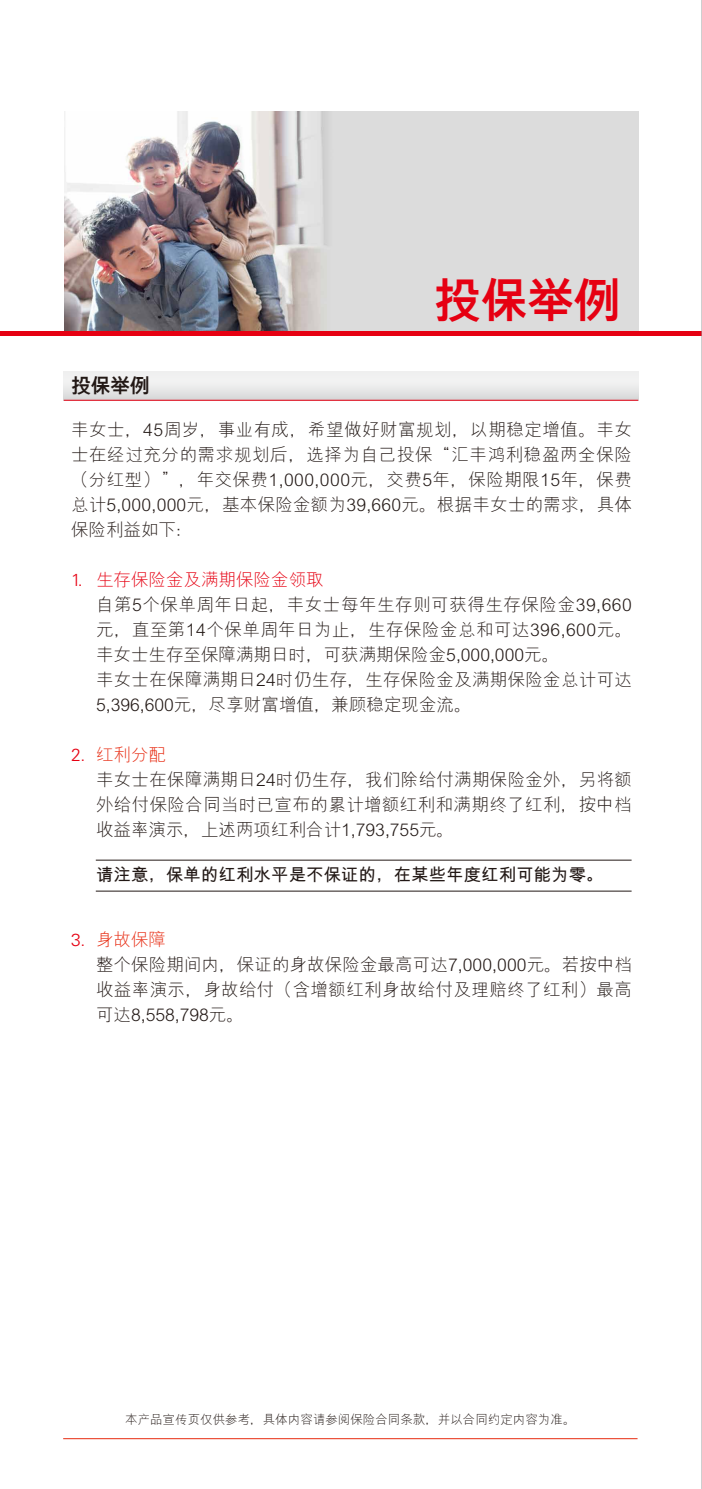
<style>
.page{position:relative;width:702px;height:1489px;background:#fff}
.page>*{position:absolute;margin:0;border:0;box-sizing:border-box;transform-origin:0 0}
.t1{font:800 47.5px "M Hei PR Cfor HSBC";color:#e60012}
.t2{font:800 20px "M Hei PR Cfor HSBC";color:#221815}
.t3{font:300 17.5px/25px "M Hei PR Cfor HSBC";letter-spacing:.015em;color:#221815;text-align:justify}
.t4{font:700 17.5px "M Hei PR Cfor HSBC";color:#221815}
.t5{font:300 17.5px "M Hei PR Cfor HSBC";color:#e60012}
.t6{font:300 17.5px "M Hei PR Cfor HSBC";color:#e7290f}
.t7{font:300 17.5px "Univers LT Std";color:#e60012}
.t8{font:300 12.5px "M Hei PR Cfor HSBC";color:#221815}
</style>
<div class="page">
<div style="left:64px;top:372px;width:574px;height:28px;background:linear-gradient(to bottom,#f8f9f8,#dbdcdc)"></div>
<hr style="left:64px;top:400px;width:574px;height:1px;background:#e60012">
<img style="left:64px;top:112px;width:574px;height:219px">
<div style="left:0;top:331px;width:702px;height:5px;background:#e60012"></div>
<hr style="left:96px;top:859px;width:535px;height:1px;background:#221815">
<hr style="left:96px;top:890px;width:535px;height:1px;background:#221815">
<svg style="left:701px;top:0;width:1px;height:1488px"></svg>
<hr style="left:63px;top:1437px;width:574px;height:1px;background:#e7290f">
<h1 class="t1" style="left:433px;top:277px;width:189px">投保举例</h1>
<p class="t2" style="left:71px;top:376px;width:80px">投保举例</p>
<p class="t3" style="left:71px;top:417px;width:562px">丰女士，45周岁，事业有成，希望做好财富规划，以期稳定增值。丰女士在经过充分的需求规划后，选择为自己投保“汇丰鸿利稳盈两全保险（分红型）”，年交保费1,000,000元，交费5年，保险期限15年，保费总计5,000,000元，基本保险金额为39,660元。根据丰女士的需求，具体保险利益如下：</p>
<p class="t5" style="left:96px;top:571px;width:229px">生存保险金及满期保险金领取</p>
<p class="t3" style="left:96px;top:592px;width:537px;text-align:left">自第5个保单周年日起，丰女士每年生存则可获得生存保险金39,660元，直至第14个保单周年日为止，生存保险金总和可达396,600元。丰女士生存至保障满期日时，可获满期保险金5,000,000元。<br>丰女士在保障满期日24时仍生存，生存保险金及满期保险金总计可达5,396,600元，尽享财富增值，兼顾稳定现金流。</p>
<p class="t6" style="left:96px;top:746px;width:72px">红利分配</p>
<p class="t3" style="left:96px;top:767px;width:537px">丰女士在保障满期日24时仍生存，我们除给付满期保险金外，另将额外给付保险合同当时已宣布的累计增额红利和满期终了红利，按中档收益率演示，上述两项红利合计1,793,755元。</p>
<p class="t4" style="left:96px;top:866px;width:509px">请注意，保单的红利水平是不保证的，在某些年度红利可能为零。</p>
<p class="t7" style="left:71px;top:569px;width:13px">1.</p>
<p class="t7" style="left:71px;top:744px;width:16px">2.</p>
<p class="t7" style="left:71px;top:929px;width:16px">3.</p>
<p class="t6" style="left:96px;top:931px;width:72px">身故保障</p>
<p class="t3" style="left:96px;top:952px;width:537px">整个保险期间内，保证的身故保险金最高可达7,000,000元。若按中档收益率演示，身故给付（含增额红利身故给付及理赔终了红利）最高可达8,558,798元。</p>
<p class="t8" style="left:125px;top:1413px;width:452px">本产品宣传页仅供参考，具体内容请参阅保险合同条款，并以合同约定内容为准。</p>
</div>
